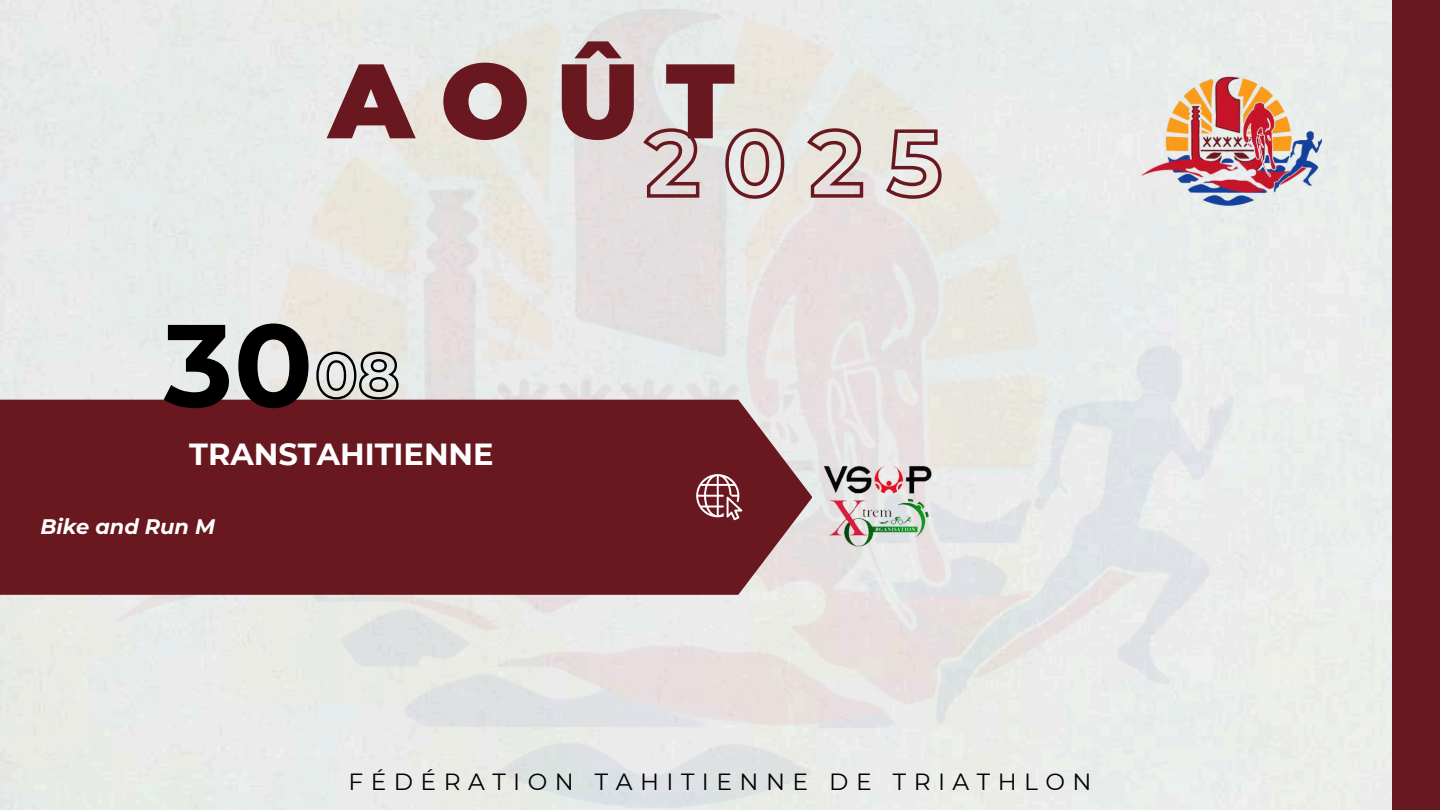
<style>
.page{position:relative;width:1440px;height:810px;background:#fff}
.page>*{position:absolute;margin:0;border:0;box-sizing:border-box;transform-origin:0 0}
.t1{font:700 117px "Montserrat";color:#000}
.t2{font:900 105.7px "Montserrat";color:#6a1820}
.t3{font:700 30.5px "Montserrat";color:#fff}
.t4{font:23.4px "Montserrat";letter-spacing:.32em;color:#000}
.t5{font:italic 700 21px "Montserrat";color:#fff}
</style>
<div class="page">
<div style="left:0;top:400px;width:812px;height:195px;background:#6a1820"></div>
<svg style="left:696px;top:474px;width:46px;height:46px"></svg>
<svg style="left:641px;top:127px;width:302px;height:74px;background:#cebdbc"></svg>
<svg style="left:315px;top:350px;width:85px;height:51px;background:#acaaa7"></svg>
<div style="left:1392px;top:0;width:48px;height:810px;background:#6a1820"></div>
<img style="left:1136px;top:63px;width:193px;height:155px">
<img style="left:812px;top:435px;width:129px;height:128px">
<h2 class="t2" style="left:329px;top:36px;width:408px">AOÛT</h2>
<h1 class="t1" style="left:164px;top:294px;width:151px">30</h1>
<h3 class="t3" style="left:189px;top:435px;width:306px">TRANSTAHITIENNE</h3>
<p class="t5" style="left:40px;top:514px;width:176px">Bike and Run M</p>
<p class="t4" style="left:348px;top:767px;width:745px">FÉDÉRATION TAHITIENNE DE TRIATHLON</p>
</div>
